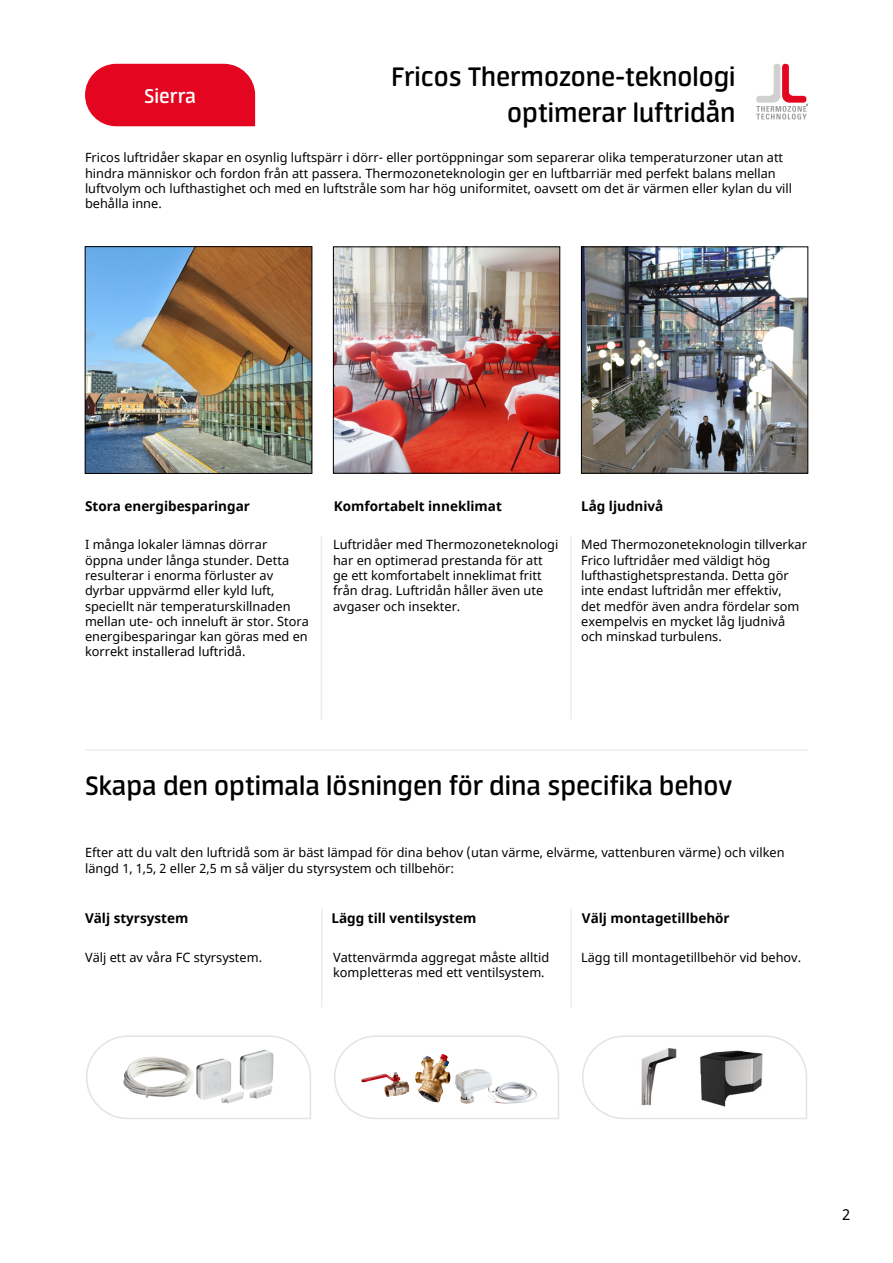
<style>
.page{position:relative;width:893px;height:1263px;background:#fff}
.page>*{position:absolute;margin:0;border:0;box-sizing:border-box;transform-origin:0 0}
.t1{font:600 30px/36px "Neuron";color:#000;text-align:right}
.t2{font:600 22.5px "Neuron";color:#fff}
.t3{font:15px "Noto Sans";color:#000}
.t4{font:700 13.5px "Noto Sans";color:#000}
.t5{font:12.75px/15.3px "Noto Sans";color:#000}
</style>
<div class="page">
<img style="left:87px;top:248px;width:223px;height:224px">
<div style="left:85px;top:246px;width:227px;height:228px;border:1px solid #000"></div>
<img style="left:335px;top:249px;width:223px;height:222px">
<div style="left:333px;top:247px;width:227px;height:226px;border:1px solid #000"></div>
<img style="left:583px;top:249px;width:223px;height:222px">
<div style="left:581px;top:247px;width:227px;height:226px;border:1px solid #000"></div>
<div style="left:85px;top:64px;width:170px;height:62px;background:#e40520"></div>
<svg style="left:756px;top:64px;width:52px;height:55px"></svg>
<hr style="left:85px;top:749px;width:723px;height:2px;background:#ededed">
<hr style="left:321px;top:536px;width:1px;height:183px;background:#ededed">
<hr style="left:570px;top:536px;width:2px;height:183px;background:#ededed">
<svg style="left:86px;top:1035px;width:225px;height:84px"></svg>
<svg style="left:334px;top:1035px;width:226px;height:84px"></svg>
<svg style="left:582px;top:1035px;width:226px;height:84px"></svg>
<hr style="left:321px;top:909px;width:1px;height:98px;background:#ededed">
<hr style="left:570px;top:909px;width:2px;height:98px;background:#ededed">
<h2 class="t2" style="left:144px;top:83px;width:53px">Sierra</h2>
<h1 class="t1" style="left:391px;top:59px;width:346px">Fricos Thermozone-teknologi optimerar luftridån</h1>
<p class="t5" style="left:85px;top:151px;width:708px">Fricos luftridåer skapar en osynlig luftspärr i dörr- eller portöppningar som separerar olika temperaturzoner utan att hindra människor och fordon från att passera. Thermozoneteknologin ger en luftbarriär med perfekt balans mellan luftvolym och lufthastighet och med en luftstråle som har hög uniformitet, oavsett om det är värmen eller kylan du vill behålla inne.</p>
<p class="t4" style="left:85px;top:496px;width:166px">Stora energibesparingar</p>
<p class="t4" style="left:334px;top:496px;width:170px">Komfortabelt inneklimat</p>
<p class="t4" style="left:581px;top:496px;width:84px">Låg ljudnivå</p>
<p class="t5" style="left:85px;top:537px;width:225px">I många lokaler lämnas dörrar<br>öppna under långa stunder. Detta resulterar i enorma förluster av dyrbar uppvärmd eller kyld luft, speciellt när temperaturskillnaden mellan ute- och inneluft är stor. Stora energibesparingar kan göras med en korrekt installerad luftridå.</p>
<p class="t5" style="left:333px;top:537px;width:227px">Luftridåer med Thermozoneteknologi har en optimerad prestanda för att ge ett komfortabelt inneklimat fritt från drag. Luftridån håller även ute avgaser och insekter.</p>
<p class="t5" style="left:581px;top:537px;width:227px">Med Thermozoneteknologin tillverkar Frico luftridåer med väldigt hög lufthastighetsprestanda. Detta gör inte endast luftridån mer effektiv,<br>det medför även andra fördelar som exempelvis en mycket låg ljudnivå och minskad turbulens.</p>
<h1 class="t1" style="left:85px;top:767px;width:649px">Skapa den optimala lösningen för dina specifika behov</h1>
<p class="t5" style="left:85px;top:845px;width:701px">Efter att du valt den luftridå som är bäst lämpad för dina behov (utan värme, elvärme, vattenburen värme) och vilken längd 1, 1,5, 2 eller 2,5 m så väljer du styrsystem och tillbehör:</p>
<p class="t4" style="left:85px;top:909px;width:105px">Välj styrsystem</p>
<p class="t4" style="left:331px;top:909px;width:146px">Lägg till ventilsystem</p>
<p class="t4" style="left:582px;top:909px;width:149px">Välj montagetillbehör</p>
<p class="t5" style="left:85px;top:950px;width:179px">Välj ett av våra FC styrsystem.</p>
<p class="t5" style="left:333px;top:950px;width:218px">Vattenvärmda aggregat måste alltid</p>
<p class="t5" style="left:581px;top:950px;width:222px">Lägg till montagetillbehör vid behov.</p>
<p class="t5" style="left:333px;top:965px;width:213px">kompletteras med ett ventilsystem.</p>
<p class="t3" style="left:842px;top:1204px;width:10px">2</p>
</div>
